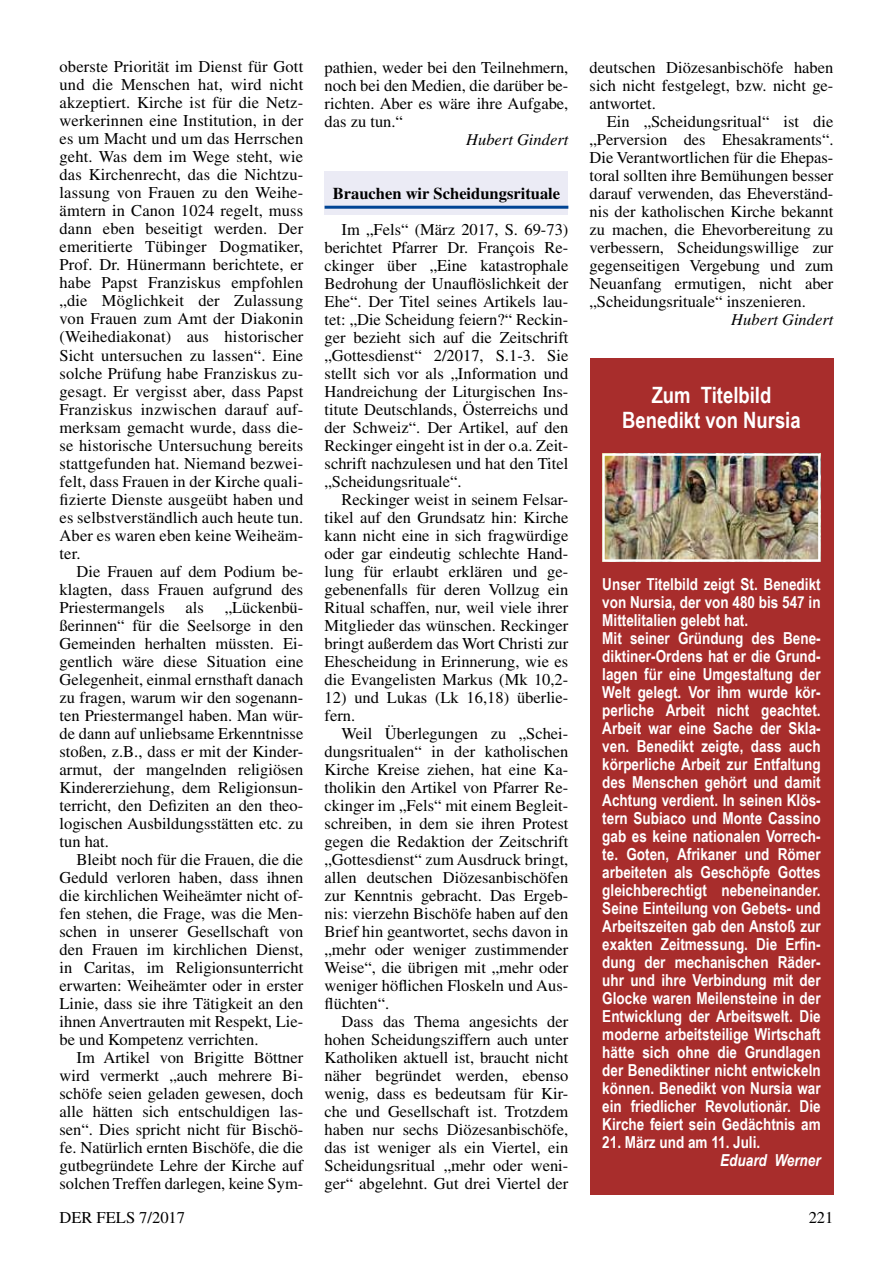
<style>
.page{position:relative;width:893px;height:1263px;background:#fff}
.page>*{position:absolute;margin:0;border:0;box-sizing:border-box;transform-origin:0 0}
.t1{font:700 22.5px/25.5px "Arial Narrow";color:#fff;text-align:center}
.t2{font:16.5px/18px "Times";color:#000;text-align:justify}
.t3{font:700 16.5px/18px "Arial Narrow";color:#fff}
.t4{font:700 16.5px "Times";color:#000}
.t5{font:italic 16.5px "Times";color:#000}
.t6{font:italic 700 16.5px "Arial Narrow";color:#fff}
</style>
<div class="page">
<div style="left:325px;top:171px;width:243px;height:44px;background:#ebebf5"></div>
<div style="left:590px;top:359px;width:243px;height:836px;background:#a82d2c"></div>
<img style="left:605px;top:456px;width:213px;height:103px">
<div style="left:602px;top:453px;width:219px;height:109px;border:2px solid #fff"></div>
<hr style="left:325px;top:206px;width:243px;height:3px;background:#004494">
<p class="t2" style="left:60px;top:58px;width:245px">oberste Priorität im Dienst für Gott und die Menschen hat, wird nicht akzeptiert. Kirche ist für die Netz&shy;werkerinnen eine Institution, in der es um Macht und um das Herrschen geht. Was dem im Wege steht, wie das Kirchenrecht, das die Nichtzu&shy;lassung von Frauen zu den Weihe&shy;ämtern in Canon 1024 regelt, muss dann eben beseitigt werden. Der emeritierte Tübinger Dogmatiker, Prof. Dr. Hünermann berichtete, er habe Papst Franziskus empfohlen „die Möglichkeit der Zulassung von Frauen zum Amt der Diakonin (Weihediakonat) aus historischer Sicht untersuchen zu lassen“. Eine solche Prüfung habe Franziskus zu&shy;gesagt. Er vergisst aber, dass Papst Franziskus inzwischen darauf auf&shy;merksam gemacht wurde, dass die&shy;se historische Untersuchung bereits stattgefunden hat. Niemand bezwei&shy;felt, dass Frauen in der Kirche quali&shy;fizierte Dienste ausgeübt haben und es selbstverständlich auch heute tun.<br>Aber es waren eben keine Weiheäm&shy;ter.</p>
<p class="t2" style="left:60px;top:562px;width:245px;text-indent:17px">Die Frauen auf dem Podium be&shy;klagten, dass Frauen aufgrund des Priestermangels</p>
<p class="t2" style="left:60px;top:598px;width:245px;text-indent:165px">„Lückenbü&shy;ßerinnen“ für die Seelsorge in den Gemeinden herhalten müssten. Ei&shy;gentlich wäre diese Situation eine Gelegenheit, einmal ernsthaft danach zu fragen, warum wir den sogenann&shy;ten Priestermangel haben. Man wür&shy;de dann auf unliebsame Erkenntnisse stoßen, z.B., dass er mit der Kinder&shy;armut, der mangelnden religiösen Kindererziehung, dem Religionsun&shy;terricht, den Defiziten an den theo&shy;logischen Ausbildungsstätten etc. zu tun hat.</p>
<p class="t2" style="left:60px;top:850px;width:245px;text-indent:17px">Bleibt noch für die Frauen, die die Geduld verloren haben, dass ihnen die kirchlichen Weiheämter nicht of&shy;fen stehen, die Frage, was die Men&shy;schen in unserer Gesellschaft von den Frauen im kirchlichen Dienst, in Caritas, im Religionsunterricht erwarten: Weiheämter oder in erster Linie, dass sie ihre Tätigkeit an den ihnen Anvertrauten mit Respekt, Lie&shy;be und Kompetenz verrichten.</p>
<p class="t2" style="left:60px;top:1048px;width:245px;text-indent:17px">Im Artikel von Brigitte Böttner wird vermerkt „auch mehrere Bi&shy;schöfe seien geladen gewesen, doch alle hätten sich entschuldigen las&shy;sen“. Dies spricht nicht für Bischö&shy;fe. Natürlich ernten Bischöfe, die die gutbegründete Lehre der Kirche auf solchen Treffen darlegen, keine Sym-</p>
<p class="t2" style="left:186px;top:598px;width:20px">als</p>
<p class="t2" style="left:325px;top:58px;width:245px">pathien, weder bei den Teilnehmern, noch bei den Medien, die darüber be&shy;richten. Aber es wäre ihre Aufgabe, das zu tun.“</p>
<p class="t5" style="left:466px;top:130px;width:104px">Hubert Gindert</p>
<p class="t4" style="left:333px;top:183px;width:229px">Brauchen wir Scheidungsrituale</p>
<p class="t2" style="left:325px;top:220px;width:245px;text-indent:17px">Im „Fels“ (März 2017, S. 69-73) berichtet Pfarrer Dr. François Re&shy;ckinger über „Eine katastrophale Bedrohung der Unauflöslichkeit der Ehe“. Der Titel seines Artikels lau&shy;tet: „Die Scheidung feiern?“ Reckin&shy;ger bezieht sich auf die Zeitschrift „Gottesdienst“ 2/2017, S.1-3. Sie stellt sich vor als „Information und Handreichung der Liturgischen Ins&shy;titute Deutschlands, Österreichs und der Schweiz“. Der Artikel, auf den Reckinger eingeht ist in der o.a. Zeit&shy;schrift nachzulesen und hat den Titel „Scheidungsrituale“.</p>
<p class="t2" style="left:325px;top:490px;width:245px;text-indent:17px">Reckinger weist in seinem Felsar&shy;tikel auf den Grundsatz hin: Kirche kann nicht eine in sich fragwürdige oder gar eindeutig schlechte Hand&shy;lung für erlaubt erklären und ge&shy;gebenenfalls für deren Vollzug ein Ritual schaffen, nur, weil viele ihrer Mitglieder das wünschen. Reckinger bringt außerdem das Wort Christi zur Ehescheidung in Erinnerung, wie es die Evangelisten Markus (Mk 10,2-</p>
<p class="t2" style="left:325px;top:688px;width:245px">12) und Lukas (Lk 16,18) überlie&shy;fern.</p>
<p class="t2" style="left:325px;top:724px;width:245px;text-indent:17px">Weil Überlegungen zu „Schei&shy;dungsritualen“ in der katholischen Kirche Kreise ziehen, hat eine Ka&shy;tholikin den Artikel von Pfarrer Re&shy;ckinger im „Fels“ mit einem Begleit&shy;schreiben, in dem sie ihren Protest gegen die Redaktion der Zeitschrift „Gottesdienst“ zum Ausdruck bringt, allen deutschen Diözesanbischöfen zur Kenntnis gebracht. Das Ergeb&shy;nis: vierzehn Bischöfe haben auf den Brief hin geantwortet, sechs davon in „mehr oder weniger zustimmender Weise“, die übrigen mit „mehr oder weniger höflichen Floskeln und Aus&shy;flüchten“.</p>
<p class="t2" style="left:325px;top:1012px;width:245px;text-indent:17px">Dass das Thema angesichts der hohen Scheidungsziffern auch unter Katholiken aktuell ist, braucht nicht näher begründet werden, ebenso wenig, dass es bedeutsam für Kir&shy;che und Gesellschaft ist. Trotzdem haben nur sechs Diözesanbischöfe, das ist weniger als ein Viertel, ein Scheidungsritual „mehr oder weni&shy;ger“ abgelehnt. Gut drei Viertel der</p>
<p class="t2" style="left:590px;top:58px;width:245px">deutschen Diözesanbischöfe haben sich nicht festgelegt, bzw. nicht ge&shy;antwortet.</p>
<p class="t2" style="left:590px;top:112px;width:245px;text-indent:17px">Ein „Scheidungsritual“ ist die „Perversion des Ehesakraments“.<br>Die Verantwortlichen für die Ehepas&shy;toral sollten ihre Bemühungen besser darauf verwenden, das Eheverständ&shy;nis der katholischen Kirche bekannt zu machen, die Ehevorbereitung zu verbessern, Scheidungswillige zur gegenseitigen Vergebung und zum Neuanfang ermutigen, nicht aber „Scheidungsrituale“ inszenieren.</p>
<p class="t5" style="left:731px;top:310px;width:104px">Hubert Gindert</p>
<h1 class="t1" style="left:622px;top:381px;width:180px">Zum Titelbild<br>Benedikt von Nursia</h1>
<p class="t3" style="left:602px;top:575px;width:220px">Unser Titelbild zeigt St. Benedikt von Nursia, der von 480 bis 547 in<br>Mittelitalien gelebt hat.<br>Mit seiner Gründung des Bene&shy;diktiner-Ordens hat er die Grund&shy;lagen für eine Umgestaltung der<br>Welt gelegt. Vor ihm wurde kör&shy;perliche Arbeit nicht geachtet.<br>Arbeit war eine Sache der Skla&shy;ven. Benedikt zeigte, dass auch körperliche Arbeit zur Entfaltung des Menschen gehört und damit<br>Achtung verdient. In seinen Klös&shy;tern Subiaco und Monte Cassino gab es keine nationalen Vorrech&shy;te. Goten, Afrikaner und Römer arbeiteten als Geschöpfe Gottes gleichberechtigt nebeneinander.<br>Seine Einteilung von Gebets- und<br>Arbeitszeiten gab den Anstoß zur exakten Zeitmessung. Die Erfin&shy;dung der mechanischen Räder&shy;uhr und ihre Verbindung mit der<br>Glocke waren Meilensteine in der<br>Entwicklung der Arbeitswelt. Die moderne arbeitsteilige Wirtschaft hätte sich ohne die Grundlagen der Benediktiner nicht entwickeln können. Benedikt von Nursia war ein friedlicher Revolutionär. Die<br>Kirche feiert sein Gedächtnis am</p>
<p class="t3" style="left:602px;top:1133px;width:159px">21. März und am 11. Juli.</p>
<p class="t6" style="left:720px;top:1148px;width:102px">Eduard Werner</p>
<p class="t2" style="left:60px;top:1209px;width:127px">DER FELS 7/2017</p>
<p class="t2" style="left:809px;top:1209px;width:26px">221</p>
</div>
